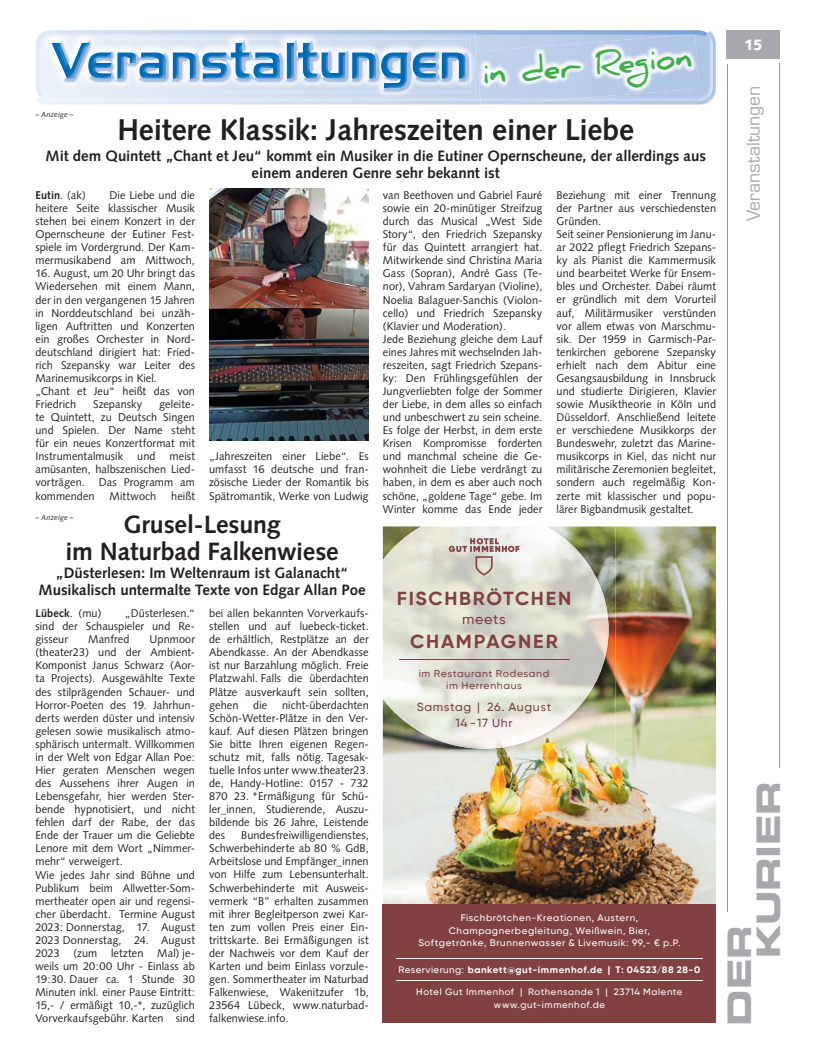
<style>
.page{position:relative;width:819px;height:1053px;background:#fff}
.page>*{position:absolute;margin:0;border:0;box-sizing:border-box;transform-origin:0 0}
.t1{font:32.5px/28.9px "Eurostile LT Std Bold Ex 2";letter-spacing:-.01em;color:#a8a9ad}
.t2{font:700 31.25px "Daniel";color:#40ae49}
.t3{font:700 30px "Syntax LT Std";letter-spacing:-.005em;color:#231f20}
.t4{font:700 25px/27.5px "Syntax LT Std";letter-spacing:-.005em;color:#231f20;text-align:center}
.t5{font:700 18.88px "Gilroy";letter-spacing:.085em;color:#814143;scale:1.04 1}
.t6{font:17.5px "Eurostile LT Std";letter-spacing:-.005em;color:#a8a9ad}
.t7{font:700 15px/17.5px "Syntax LT Std";color:#231f20;text-align:center}
.t8{font:900 15px "Syntax LT Std";color:#fff}
.t9{font:500 13.88px "Gilroy";letter-spacing:.045em;color:#814143;scale:1.04 1}
.t10{font:500 11.75px/16px "Gilroy";letter-spacing:.05em;color:#814143;text-align:center;scale:1.04 1}
.t11{font:11.25px/13px "Syntax";letter-spacing:.005em;color:#231f20;text-align:justify}
.t12{font:700 11.25px "Syntax";letter-spacing:.01em;color:#231f20}
.t13{font:500 10px/12.5px "Gilroy";letter-spacing:.055em;color:#814143;text-align:center;scale:1.04 1}
.t14{font:500 9.38px/12.5px "Gilroy";letter-spacing:.06em;color:#fff;text-align:center;scale:1.04 1}
.t15{font:700 9.38px "Gilroy";letter-spacing:.055em;color:#fff;scale:1.04 1}
.t16{font:500 9.25px/12.2px "Gilroy";letter-spacing:.06em;color:#fff;text-align:center;scale:1.04 1}
.t17{font:italic 7.5px "Syntax LT Std";letter-spacing:.015em;color:#231f20}
.s1{font-weight:400}
.s2{font-weight:500}
</style>
<div class="page">
<hr style="left:726px;top:64px;width:1px;height:847px;background:#939598">
<hr style="left:779px;top:64px;width:1px;height:703px;background:#939598">
<div style="left:726px;top:30px;width:54px;height:29px;background:#a8a9ad"></div>
<img style="left:383px;top:526px;width:333px;height:378px">
<div style="left:383px;top:904px;width:333px;height:118px;background:#814143"></div>
<img style="left:383px;top:526px;width:232px;height:229px">
<img style="left:383px;top:526px;width:225px;height:222px">
<hr style="left:399px;top:659px;width:170px;height:1px;background:#814143">
<svg style="left:449px;top:538px;width:70px;height:37px;background:#cec4bd"></svg>
<hr style="left:396px;top:980px;width:306px;height:1px;background:#fff">
<hr style="left:396px;top:958px;width:306px;height:1px;background:#fff">
<img style="left:38px;top:31px;width:678px;height:74px">
<img style="left:711px;top:39px;width:1px;height:54px">
<img style="left:35px;top:42px;width:1px;height:46px">
<img style="left:38px;top:30px;width:672px;height:71px">
<img style="left:42px;top:33px;width:433px;height:65px">
<img style="left:58px;top:39px;width:412px;height:54px">
<img style="left:58px;top:39px;width:408px;height:53px">
<img style="left:58px;top:43px;width:408px;height:45px">
<img style="left:480px;top:102px;width:63px;height:3px">
<img style="left:480px;top:101px;width:63px;height:1px">
<img style="left:476px;top:34px;width:223px;height:67px">
<img style="left:209px;top:189px;width:160px;height:251px">
<p class="t2" style="left:480px;top:56px;width:212px;rotate:-5deg">in der Region</p>
<p class="t17" style="left:35px;top:110px;width:40px">– Anzeige –</p>
<p class="t3" style="left:117px;top:112px;width:518px">Heitere Klassik: Jahreszeiten einer Liebe</p>
<p class="t7" style="left:45px;top:147px;width:662px">Mit dem Quintett „Chant et Jeu“ kommt ein Musiker in die Eutiner Opernscheune, der allerdings aus einem anderen Genre sehr bekannt ist</p>
<p class="t11" style="left:383px;top:188px;width:161px;text-align:left">van Beethoven und Gabriel Fauré sowie ein 20-minütiger Streifzug durch das Musical „West Side<br>Story“, den Friedrich Szepansky für das Quintett arrangiert hat.<br>Mitwirkende sind Christina Maria<br>Gass (Sopran), André Gass (Te&shy;nor), Vahram Sardaryan (Violine),<br>Noelia Balaguer-Sanchis (Violon&shy;cello) und Friedrich Szepansky (Klavier und Moderation).<br>Jede Beziehung gleiche dem Lauf eines Jahres mit wechselnden Jah&shy;reszeiten, sagt Friedrich Szepans&shy;ky: Den Frühlingsgefühlen der<br>Jungverliebten folge der Sommer der Liebe, in dem alles so einfach und unbeschwert zu sein scheine.<br>Es folge der Herbst, in dem erste<br>Krisen Kompromisse forderten und manchmal scheine die Ge&shy;wohnheit die Liebe verdrängt zu haben, in dem es aber auch noch schöne, „goldene Tage“ gebe. Im<br>Winter komme das Ende jeder</p>
<p class="t11" style="left:556px;top:188px;width:161px;text-align:left">Beziehung mit einer Trennung der Partner aus verschiedensten<br>Gründen.<br>Seit seiner Pensionierung im Janu&shy;ar 2022 pflegt Friedrich Szepans&shy;ky als Pianist die Kammermusik und bearbeitet Werke für Ensem&shy;bles und Orchester. Dabei räumt er gründlich mit dem Vorurteil auf, Militärmusiker verstünden vor allem etwas von Marschmu&shy;sik. Der 1959 in Garmisch-Par&shy;tenkirchen geborene Szepansky erhielt nach dem Abitur eine<br>Gesangsausbildung in Innsbruck und studierte Dirigieren, Klavier sowie Musiktheorie in Köln und<br>Düsseldorf. Anschließend leitete er verschiedene Musikkorps der<br>Bundeswehr, zuletzt das Marine&shy;musikcorps in Kiel, das nicht nur militärische Zeremonien begleitet, sondern auch regelmäßig Kon&shy;zerte mit klassischer und popu&shy;lärer Bigbandmusik gestaltet.</p>
<p class="t11" style="left:35px;top:188px;width:161px;text-indent:74px">Die Liebe und die heitere Seite klassischer Musik stehen bei einem Konzert in der Opernscheune der Eutiner Fest&shy;spiele im Vordergrund. Der Kam&shy;mermusikabend am Mittwoch,</p>
<p class="t11" style="left:35px;top:267px;width:161px;text-align:left">16. August, um 20 Uhr bringt das<br>Wiedersehen mit einem Mann, der in den vergangenen 15 Jahren in Norddeutschland bei unzäh&shy;ligen Auftritten und Konzerten ein großes Orchester in Nord&shy;deutschland dirigiert hat: Fried&shy;rich Szepansky war Leiter des<br>Marinemusikcorps in Kiel.<br>„Chant et Jeu“ heißt das von<br>Friedrich</p>
<p class="t12" style="left:35px;top:189px;width:52px">Eutin<span class="s1">. (ak)</span></p>
<p class="t11" style="left:35px;top:397px;width:161px;text-indent:124px">geleite&shy;te Quintett, zu Deutsch Singen und Spielen. Der Name steht für ein neues Konzertformat mit Instrumentalmusik</p>
<p class="t11" style="left:93px;top:397px;width:51px">Szepansky</p>
<p class="t11" style="left:137px;top:450px;width:20px">und</p>
<p class="t11" style="left:209px;top:450px;width:161px">„Jahreszeiten einer Liebe“. Es umfasst 16 deutsche und fran&shy;zösische Lieder der Romantik bis Spätromantik, Werke von Ludwig</p>
<p class="t11" style="left:35px;top:450px;width:161px;text-indent:134px">meist amüsanten, halbszenischen Lied&shy;vorträgen. Das Programm am kommenden</p>
<p class="t11" style="left:110px;top:489px;width:48px">Mittwoch</p>
<p class="t11" style="left:171px;top:489px;width:25px">heißt</p>
<p class="t4" style="left:65px;top:510px;width:275px">Grusel-Lesung<br>im Naturbad Falkenwiese</p>
<p class="t7" style="left:39px;top:564px;width:328px">„Düsterlesen: Im Weltenraum ist Galanacht“<br>Musikalisch untermalte Texte von Edgar Allan Poe</p>
<p class="t17" style="left:35px;top:512px;width:40px">– Anzeige –</p>
<p class="t5" style="left:397px;top:586px;width:169px">FISCHBRÖTCHEN</p>
<p class="t9" style="left:462px;top:610px;width:44px">meets</p>
<p class="t5" style="left:410px;top:629px;width:143px">CHAMPAGNER</p>
<p class="t11" style="left:209px;top:606px;width:161px">bei allen bekannten Vorverkaufs&shy;stellen und auf luebeck-ticket. de erhältlich, Restplätze an der Abendkasse. An der Abendkasse ist nur Barzahlung möglich. Freie Platzwahl. Falls die überdachten Plätze ausverkauft sein sollten, gehen</p>
<p class="t11" style="left:35px;top:606px;width:161px;text-indent:89px">„Düsterlesen.“ sind der Schauspieler und Re&shy;gisseur</p>
<p class="t12" style="left:35px;top:606px;width:67px">Lübeck<span class="s1">. (mu)</span></p>
<p class="t11" style="left:88px;top:633px;width:43px">Manfred</p>
<p class="t11" style="left:35px;top:633px;width:161px;text-align:left;text-indent:114px">Upnmoor (theater23) und der Ambient-<br>Komponist Janus Schwarz (Aor&shy;ta Projects). Ausgewählte Texte des stilprägenden Schauer- und<br>Horror-Poeten des 19. Jahrhun&shy;derts werden düster und intensiv gelesen sowie musikalisch atmo&shy;sphärisch untermalt. Willkommen in der Welt von Edgar Allan Poe:<br>Hier geraten Menschen wegen des Aussehens ihrer Augen in<br>Lebensgefahr, hier werden Ster&shy;bende hypnotisiert, und nicht fehlen darf der Rabe, der das<br>Ende der Trauer um die Geliebte<br>Lenore mit dem Wort „Nimmer&shy;mehr“ verweigert.<br>Wie jedes Jahr sind Bühne und<br>Publikum beim Allwetter-Som&shy;mertheater open air und regensi&shy;cher überdacht. Termine August<br>2023: Donnerstag, 17. August<br>2023 Donnerstag, 24. August<br>2023 (zum letzten Mal) je&shy;weils um 20:00 Uhr - Einlass ab<br>19:30. Dauer ca. 1 Stunde 30<br>Minuten inkl. einer Pause Eintritt:<br>15,- / ermäßigt 10,-*, zuzüglich<br>Vorverkaufsgebühr. Karten sind</p>
<p class="t13" style="left:419px;top:667px;width:127px">im Restaurant Rodesand im Herrenhaus</p>
<p class="t11" style="left:209px;top:698px;width:161px;text-indent:73px">nicht-überdachten Schön-Wetter-Plätze in den Ver&shy;kauf. Auf diesen Plätzen bringen Sie bitte Ihren eigenen Regen&shy;schutz mit, falls nötig. Tagesak&shy;tuelle Infos unter www.theater23. de, Handy-Hotline: 0157 - 732<br>870 23. *Ermäßigung für Schü&shy;ler_innen, Studierende, Auszu&shy;bildende bis 26 Jahre, Leistende des</p>
<p class="t11" style="left:253px;top:698px;width:16px">die</p>
<p class="t10" style="left:416px;top:699px;width:131px">Samstag | 26. August<br>14 -17 Uhr</p>
<p class="t11" style="left:209px;top:828px;width:161px;text-indent:32px">Bundesfreiwilligendienstes, Schwerbehinderte ab 80 % GdB, Arbeitslose und Empfänger_innen von Hilfe zum Lebensunterhalt.<br>Schwerbehinderte mit Ausweis&shy;vermerk “B” erhalten zusammen mit ihrer Begleitperson zwei Kar&shy;ten zum vollen Preis einer Ein&shy;trittskarte. Bei Ermäßigungen ist der Nachweis vor dem Kauf der Karten und beim Einlass vorzule&shy;gen. Sommertheater im Naturbad Falkenwiese, Wakenitzufer 1b, 23564 Lübeck, www.naturbad&shy;falkenwiese.info.</p>
<p class="t14" style="left:418px;top:911px;width:254px">Fischbrötchen-Kreationen, Austern,<br>Champagnerbegleitung, Weißwein, Bier,<br>Softgetränke, Brunnenwasser &amp; Livemusik: 99,- € p.P.</p>
<p class="t15" style="left:398px;top:963px;width:292px"><span class="s2">Reservierung:</span> bankett@gut-immenhof.de | T: 04523/88 28-0</p>
<p class="t16" style="left:416px;top:985px;width:257px">Hotel Gut Immenhof | Rothensande 1 | 23714 Malente www.gut-immenhof.de</p>
<p class="t8" style="left:744px;top:36px;width:20px">15</p>
<p class="t6" style="left:743px;top:221px;width:137px;rotate:-90deg">Veranstaltungen</p>
<p class="t1" style="left:724px;top:958px;width:179px;text-indent:-67px;rotate:-90deg">DER<br>KURIER</p>
</div>
